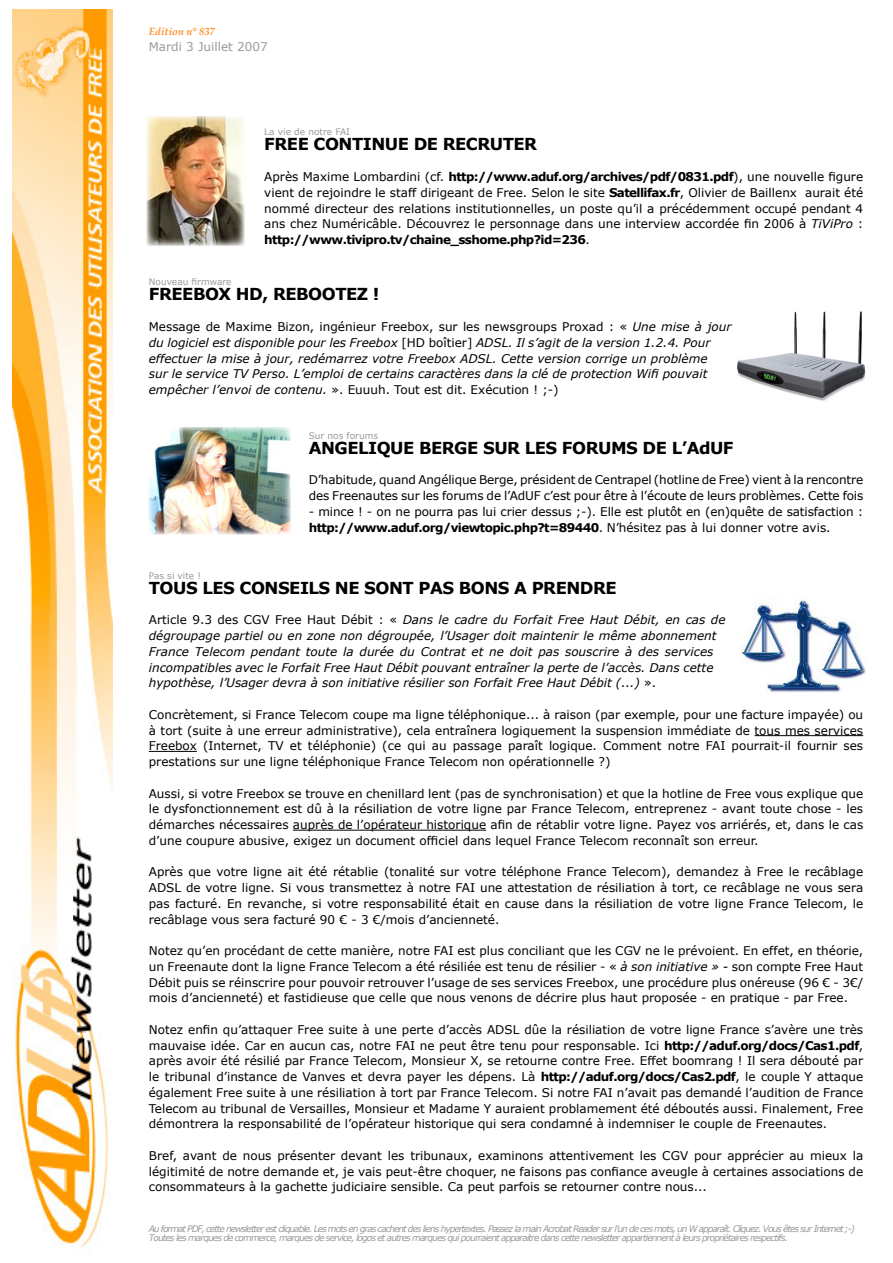
<style>
.page{position:relative;width:893px;height:1263px;background:#fff}
.page>*{position:absolute;margin:0;border:0;box-sizing:border-box;transform-origin:0 0}
.t1{font:700 16.5px "Verdana";letter-spacing:-.03em;color:#000}
.t2{font:12px/15.8px "Verdana";color:#000;text-align:justify}
.t3{font:italic 12px/15.8px "Verdana";color:#000}
.t4{font:12px "Verdana";color:#989a9c}
.t5{font:italic 700 10.5px "Palatino Linotype";color:#ff8c25}
.t6{font:italic 9px "Verdana";letter-spacing:-.1em;color:#989a9c}
.t7{font:9px "Verdana";color:#989a9c}
.s1{font-weight:700}
.s2{font-style:italic}
.s3{font-style:normal}
</style>
<div class="page">
<img style="left:13px;top:9px;width:100px;height:1239px">
<img style="left:147px;top:116px;width:97px;height:130px">
<hr style="left:755px;top:735px;width:108px;height:1px;background:#000">
<hr style="left:149px;top:751px;width:48px;height:1px;background:#000">
<hr style="left:293px;top:830px;width:193px;height:1px;background:#000">
<img style="left:741px;top:596px;width:125px;height:97px">
<img style="left:737px;top:311px;width:129px;height:90px">
<img style="left:149px;top:427px;width:141px;height:107px">
<p class="t5" style="left:149px;top:24px;width:68px">Edition n° 837</p>
<p class="t4" style="left:149px;top:39px;width:120px">Mardi 3 Juillet 2007</p>
<p class="t7" style="left:264px;top:126px;width:87px">La vie de notre FAI</p>
<h1 class="t1" style="left:264px;top:134px;width:274px">FREE CONTINUE DE RECRUTER</h1>
<p class="t2" style="left:264px;top:168px;width:600px">Après Maxime Lombardini (cf. <span class="s1">http://www.aduf.org/archives/pdf/0831.pdf</span>), une nouvelle figure vient de rejoindre le staff dirigeant de Free. Selon le site <span class="s1">Satellifax.fr</span>, Olivier de Baillenx aurait été nommé directeur des relations institutionnelles, un poste qu’il a précédemment occupé pendant 4 ans chez Numéricâble. Découvrez le personnage dans une interview accordée fin 2006 à <span class="s2">TiViPro</span> : <span class="s1">http://www.tivipro.tv/chaine_sshome.php?id=236</span>.</p>
<p class="t7" style="left:149px;top:276px;width:84px">Nouveau firmware</p>
<h1 class="t1" style="left:149px;top:284px;width:232px">FREEBOX HD, REBOOTEZ !</h1>
<p class="t3" style="left:149px;top:319px;width:584px"><span class="s3">Message de Maxime Bizon, ingénieur Freebox, sur les newsgroups Proxad : «</span> Une mise à jour du logiciel est disponible pour les Freebox <span class="s3">[HD boîtier]</span> ADSL. Il s’agit de la version 1.2.4. Pour effectuer la mise à jour, redémarrez votre Freebox ADSL. Cette version corrige un problème<br>sur le service TV Perso. L’emploi de certains caractères dans la clé de protection Wifi pouvait empêcher l’envoi de contenu. <span class="s3">». Euuuh. Tout est dit. Exécution ! ;-)</span></p>
<p class="t7" style="left:309px;top:430px;width:71px">Sur nos forums</p>
<h1 class="t1" style="left:309px;top:437px;width:426px">ANGELIQUE BERGE SUR LES FORUMS DE L’AdUF</h1>
<p class="t2" style="left:309px;top:472px;width:556px">D’habitude, quand Angélique Berge, président de Centrapel (hotline de Free) vient à la rencontre des Freenautes sur les forums de l’AdUF c’est pour être à l’écoute de leurs problèmes. Cette fois</p>
<p class="t2" style="left:309px;top:503px;width:556px">- mince ! - on ne pourra pas lui crier dessus ;-). Elle est plutôt en (en)quête de satisfaction : <span class="s1">http://www.aduf.org/viewtopic.php?t=89440</span>. N’hésitez pas à lui donner votre avis.</p>
<p class="t7" style="left:149px;top:570px;width:54px">Pas si vite !</p>
<h1 class="t1" style="left:149px;top:577px;width:469px">TOUS LES CONSEILS NE SONT PAS BONS A PRENDRE</h1>
<p class="t3" style="left:149px;top:612px;width:578px"><span class="s3">Article 9.3 des CGV Free Haut Débit : «</span> Dans le cadre du Forfait Free Haut Débit, en cas de dégroupage partiel ou en zone non dégroupée, l’Usager doit maintenir le même abonnement France Telecom pendant toute la durée du Contrat et ne doit pas souscrire à des services incompatibles avec le Forfait Free Haut Débit pouvant entraîner la perte de l’accès. Dans cette hypothèse, l’Usager devra à son initiative résilier son Forfait Free Haut Débit (...) <span class="s3">».</span></p>
<p class="t2" style="left:149px;top:706px;width:716px">Concrètement, si France Telecom coupe ma ligne téléphonique... à raison (par exemple, pour une facture impayée) ou à tort (suite à une erreur administrative), cela entraînera logiquement la suspension immédiate de tous mes services Freebox (Internet, TV et téléphonie) (ce qui au passage paraît logique. Comment notre FAI pourrait-il fournir ses prestations sur une ligne téléphonique France Telecom non opérationnelle ?)</p>
<p class="t2" style="left:149px;top:785px;width:716px">Aussi, si votre Freebox se trouve en chenillard lent (pas de synchronisation) et que la hotline de Free vous explique que le dysfonctionnement est dû à la résiliation de votre ligne par France Telecom, entreprenez - avant toute chose - les démarches nécessaires auprès de l’opérateur historique afin de rétablir votre ligne. Payez vos arriérés, et, dans le cas d’une coupure abusive, exigez un document officiel dans lequel France Telecom reconnaît son erreur.</p>
<p class="t2" style="left:149px;top:864px;width:716px">Après que votre ligne ait été rétablie (tonalité sur votre téléphone France Telecom), demandez à Free le recâblage ADSL de votre ligne. Si vous transmettez à notre FAI une attestation de résiliation à tort, ce recâblage ne vous sera pas facturé. En revanche, si votre responsabilité était en cause dans la résiliation de votre ligne France Telecom, le recâblage vous sera facturé 90 € - 3 €/mois d’ancienneté.</p>
<p class="t2" style="left:149px;top:942px;width:716px">Notez qu’en procédant de cette manière, notre FAI est plus conciliant que les CGV ne le prévoient. En effet, en théorie, un Freenaute dont la ligne France Telecom a été résiliée est tenu de résilier - « <span class="s2">à son initiative » -</span> son compte Free Haut Débit puis se réinscrire pour pouvoir retrouver l’usage de ses services Freebox, une procédure plus onéreuse (96 € - 3€/ mois d’ancienneté) et fastidieuse que celle que nous venons de décrire plus haut proposée - en pratique - par Free.</p>
<p class="t2" style="left:149px;top:1021px;width:716px">Notez enfin qu’attaquer Free suite à une perte d’accès ADSL dûe la résiliation de votre ligne France s’avère une très mauvaise idée. Car en aucun cas, notre FAI ne peut être tenu pour responsable. Ici <span class="s1">http://aduf.org/docs/Cas1.pdf</span>, après avoir été résilié par France Telecom, Monsieur X, se retourne contre Free. Effet boomrang ! Il sera débouté par le tribunal d’instance de Vanves et devra payer les dépens. Là <span class="s1">http://aduf.org/docs/Cas2.pdf</span>, le couple Y attaque également Free suite à une résiliation à tort par France Telecom. Si notre FAI n’avait pas demandé l’audition de France Telecom au tribunal de Versailles, Monsieur et Madame Y auraient problamement été déboutés aussi. Finalement, Free démontrera la responsabilité de l’opérateur historique qui sera condamné à indemniser le couple de Freenautes.</p>
<p class="t2" style="left:149px;top:1147px;width:716px">Bref, avant de nous présenter devant les tribunaux, examinons attentivement les CGV pour apprécier au mieux la légitimité de notre demande et, je vais peut-être choquer, ne faisons pas confiance aveugle à certaines associations de consommateurs à la gachette judiciaire sensible. Ca peut parfois se retourner contre nous...</p>
<p class="t6" style="left:149px;top:1222px;width:708px">Au format PDF, cette newsletter est cliquable. Les mots en gras cachent des liens hypertextes. Passez la main Acrobat Reader sur l’un de ces mots, un W apparaît. Cliquez. Vous êtes sur Internet ;-)</p>
<p class="t6" style="left:149px;top:1232px;width:641px">Toutes les marques de commerce, marques de service, logos et autres marques qui pourraient apparaitre dans cette newsletter appartiennent à leurs propriétaires respectifs.</p>
</div>
